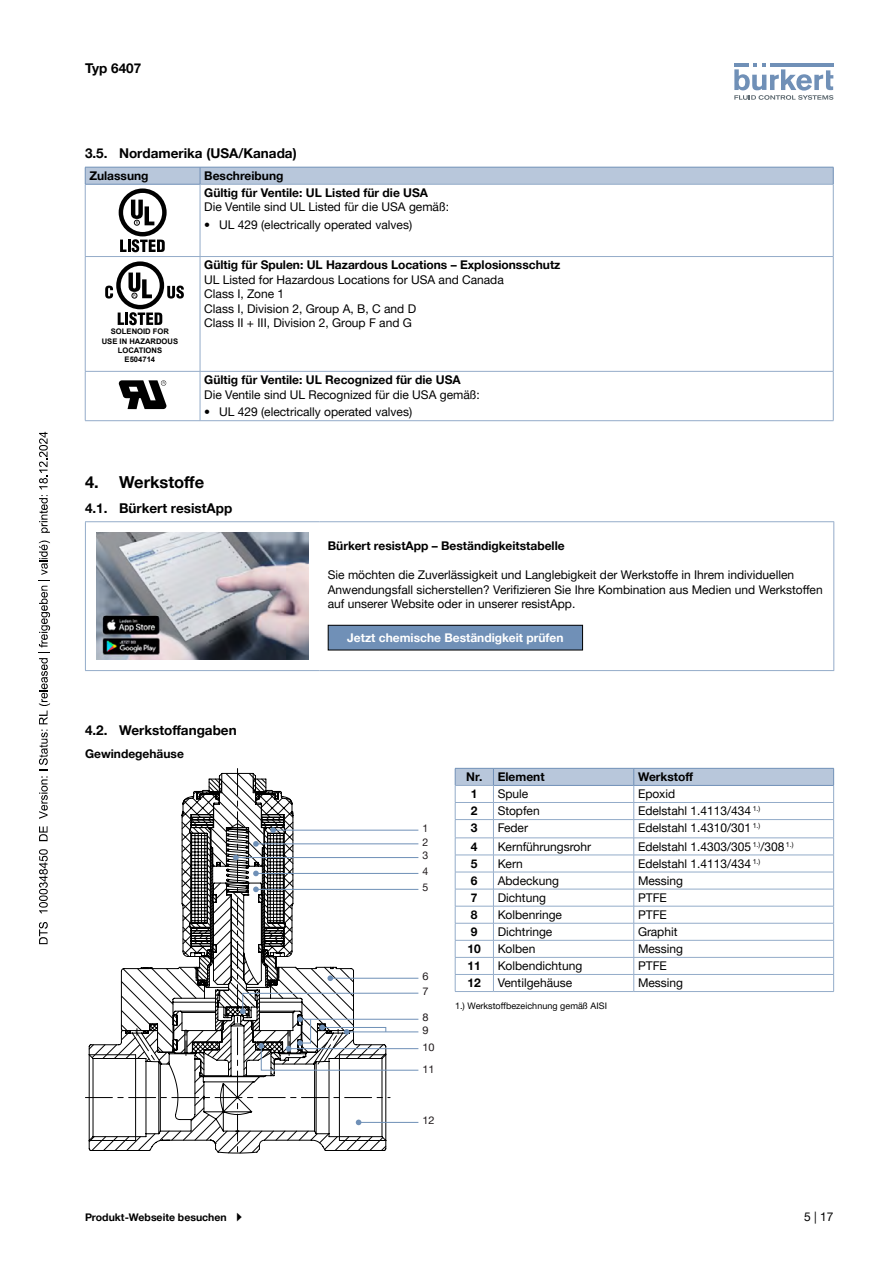
<style>
.page{position:relative;width:893px;height:1263px;background:#fff}
.page>*{position:absolute;margin:0;border:0;box-sizing:border-box;transform-origin:0 0}
.t1{font:700 16.5px "Helvetica Neue LTW1 G";color:#000}
.t2{font:700 13.5px "Helvetica Neue LTW1 G";color:#000}
.t3{font:12px/14.4px "Helvetica Neue LTW1 G";color:#000}
.t4{font:700 12px/17.1px "Helvetica Neue LTW1 G";color:#000}
.t5{font:700 12px "Helvetica Neue LTW1 G";color:#fff}
.t6{font:700 10.5px "Helvetica Neue LTW1 G";color:#000}
.t7{font:10.5px/15px "Helvetica Neue LTW1 G";color:#1e181a;scale:1.05 1}
.t8{font:10.5px/13.6px "Helvetica Neue LTW1 G";color:#1e181a}
.t9{font:9px "Helvetica Neue LTW1 G";letter-spacing:.005em;color:#000}
.t10{font:700 7.65px/9.1px "Arial";color:#000;text-align:center}
</style>
<div class="page">
<svg style="left:734px;top:63px;width:99px;height:37px"></svg>
<hr style="left:85px;top:184px;width:1px;height:72px;background:#94acc9">
<hr style="left:200px;top:184px;width:1px;height:72px;background:#94acc9">
<hr style="left:85px;top:256px;width:115px;height:1px;background:#94acc9">
<hr style="left:833px;top:184px;width:1px;height:72px;background:#94acc9">
<hr style="left:833px;top:257px;width:1px;height:114px;background:#94acc9">
<hr style="left:833px;top:371px;width:1px;height:49px;background:#94acc9">
<hr style="left:85px;top:257px;width:1px;height:114px;background:#94acc9">
<hr style="left:200px;top:257px;width:1px;height:114px;background:#94acc9">
<hr style="left:85px;top:371px;width:1px;height:49px;background:#94acc9">
<hr style="left:200px;top:371px;width:1px;height:49px;background:#94acc9">
<hr style="left:200px;top:256px;width:633px;height:1px;background:#94acc9">
<hr style="left:85px;top:371px;width:115px;height:1px;background:#94acc9">
<hr style="left:200px;top:371px;width:633px;height:1px;background:#94acc9">
<hr style="left:85px;top:420px;width:115px;height:1px;background:#94acc9">
<hr style="left:200px;top:420px;width:633px;height:1px;background:#94acc9">
<svg style="left:85px;top:167px;width:749px;height:85px"></svg>
<svg style="left:118px;top:312px;width:44px;height:13px"></svg>
<svg style="left:167px;top:286px;width:17px;height:13px"></svg>
<svg style="left:116px;top:261px;width:48px;height:48px"></svg>
<div style="left:121px;top:266px;width:39px;height:39px;background:#fff;border-radius:50%"></div>
<svg style="left:128px;top:273px;width:24px;height:25px"></svg>
<svg style="left:105px;top:286px;width:8px;height:13px"></svg>
<svg style="left:119px;top:380px;width:47px;height:29px"></svg>
<hr style="left:85px;top:521px;width:234px;height:1px;background:#94acc9">
<hr style="left:85px;top:522px;width:1px;height:148px;background:#94acc9">
<hr style="left:319px;top:521px;width:515px;height:1px;background:#94acc9">
<hr style="left:833px;top:522px;width:1px;height:148px;background:#94acc9">
<hr style="left:85px;top:670px;width:234px;height:1px;background:#94acc9">
<hr style="left:319px;top:670px;width:515px;height:1px;background:#94acc9">
<img style="left:96px;top:532px;width:213px;height:128px">
<div style="left:328px;top:625px;width:255px;height:25px;background:#7090b7"></div>
<div style="left:328px;top:625px;width:255px;height:25px;border:1px solid #000"></div>
<svg style="left:85px;top:768px;width:334px;height:386px"></svg>
<hr style="left:455px;top:991px;width:38px;height:1px;background:#94acc9">
<svg style="left:455px;top:768px;width:379px;height:223px"></svg>
<hr style="left:493px;top:991px;width:141px;height:1px;background:#94acc9">
<hr style="left:634px;top:991px;width:200px;height:1px;background:#94acc9">
<svg style="left:39px;top:922px;width:9px;height:22px"></svg>
<svg style="left:39px;top:849px;width:9px;height:64px"></svg>
<svg style="left:39px;top:826px;width:9px;height:15px"></svg>
<svg style="left:39px;top:540px;width:11px;height:279px"></svg>
<svg style="left:39px;top:495px;width:11px;height:38px"></svg>
<svg style="left:39px;top:432px;width:9px;height:57px"></svg>
<p class="t2" style="left:85px;top:60px;width:58px">Typ 6407</p>
<p class="t2" style="left:85px;top:145px;width:213px">3.5. Nordamerika (USA/Kanada)</p>
<p class="t4" style="left:89px;top:167px;width:61px">Zulassung</p>
<p class="t4" style="left:204px;top:167px;width:225px">Beschreibung<br>Gültig für Ventile: UL Listed für die USA</p>
<p class="t3" style="left:204px;top:200px;width:246px">Die Ventile sind UL Listed für die USA gemäß:</p>
<p class="t3" style="left:204px;top:218px;width:209px">• UL 429 (electrically operated valves)</p>
<p class="t10" style="left:102px;top:327px;width:78px">SOLENOID FOR<br>USE IN HAZARDOUS<br>LOCATIONS<br>E504714</p>
<p class="t4" style="left:204px;top:256px;width:358px">Gültig für Spulen: UL Hazardous Locations – Explosionsschutz</p>
<p class="t3" style="left:204px;top:272px;width:301px">UL Listed for Hazardous Locations for USA and Canada Class I, Zone 1<br>Class I, Division 2, Group A, B, C and D<br>Class II + III, Division 2, Group F and G</p>
<p class="t4" style="left:204px;top:371px;width:258px">Gültig für Ventile: UL Recognized für die USA</p>
<p class="t3" style="left:204px;top:387px;width:277px">Die Ventile sind UL Recognized für die USA gemäß:</p>
<p class="t3" style="left:204px;top:405px;width:209px">• UL 429 (electrically operated valves)</p>
<h1 class="t1" style="left:85px;top:472px;width:121px">4. Werkstoffe</h1>
<p class="t2" style="left:85px;top:500px;width:149px">4.1. Bürkert resistApp</p>
<p class="t2" style="left:85px;top:721px;width:153px">4.2. Werkstoffangaben</p>
<p class="t4" style="left:85px;top:745px;width:100px">Gewindegehäuse</p>
<p class="t4" style="left:328px;top:538px;width:238px">Bürkert resistApp – Beständigkeitstabelle</p>
<p class="t3" style="left:328px;top:568px;width:496px">Sie möchten die Zuverlässigkeit und Langlebigkeit der Werkstoffe in Ihrem individuellen<br>Anwendungsfall sicherstellen? Verifizieren Sie Ihre Kombination aus Medien und Werkstoffen auf unserer Website oder in unserer resistApp.</p>
<p class="t5" style="left:347px;top:630px;width:218px">Jetzt chemische Beständigkeit prüfen</p>
<p class="t8" style="left:422px;top:821px;width:7px">1<br>2</p>
<p class="t8" style="left:422px;top:863px;width:7px;line-height:15.9px">4<br>5</p>
<p class="t8" style="left:422px;top:849px;width:7px">3</p>
<p class="t7" style="left:422px;top:969px;width:7px">6<br>7</p>
<p class="t7" style="left:422px;top:1011px;width:7px;line-height:12.6px">8<br>9</p>
<p class="t7" style="left:422px;top:1036px;width:13px;line-height:22px">10<br>11</p>
<p class="t7" style="left:422px;top:1113px;width:13px">12</p>
<p class="t4" style="left:466px;top:768px;width:80px">Nr. Element</p>
<p class="t4" style="left:638px;top:768px;width:57px">Werkstoff</p>
<p class="t4" style="left:471px;top:785px;width:8px">1</p>
<p class="t3" style="left:498px;top:787px;width:32px">Spule</p>
<p class="t3" style="left:638px;top:787px;width:39px">Epoxid</p>
<p class="t4" style="left:471px;top:802px;width:8px">2</p>
<p class="t3" style="left:498px;top:804px;width:44px">Stopfen</p>
<p class="t3" style="left:638px;top:804px;width:124px">Edelstahl 1.4113/434 <sup>1.)</sup></p>
<p class="t4" style="left:471px;top:819px;width:8px">3</p>
<p class="t3" style="left:498px;top:821px;width:32px">Feder</p>
<p class="t3" style="left:638px;top:821px;width:124px">Edelstahl 1.4310/301 <sup>1.)</sup></p>
<p class="t4" style="left:471px;top:838px;width:8px">4</p>
<p class="t3" style="left:498px;top:839px;width:95px">Kernführungsrohr</p>
<p class="t3" style="left:638px;top:839px;width:157px">Edelstahl 1.4303/305 <sup>1.)</sup>/308 <sup>1.)</sup></p>
<p class="t4" style="left:471px;top:855px;width:8px">5</p>
<p class="t3" style="left:498px;top:856px;width:26px">Kern</p>
<p class="t3" style="left:638px;top:856px;width:124px">Edelstahl 1.4113/434 <sup>1.)</sup></p>
<p class="t4" style="left:471px;top:872px;width:8px">6</p>
<p class="t3" style="left:498px;top:873px;width:63px">Abdeckung</p>
<p class="t3" style="left:638px;top:873px;width:47px">Messing</p>
<p class="t4" style="left:471px;top:889px;width:8px">7</p>
<p class="t3" style="left:498px;top:890px;width:50px">Dichtung</p>
<p class="t3" style="left:638px;top:890px;width:30px">PTFE</p>
<p class="t4" style="left:471px;top:906px;width:8px">8</p>
<p class="t3" style="left:498px;top:907px;width:66px">Kolbenringe</p>
<p class="t3" style="left:638px;top:907px;width:30px">PTFE</p>
<p class="t4" style="left:471px;top:923px;width:8px">9</p>
<p class="t3" style="left:498px;top:924px;width:56px">Dichtringe</p>
<p class="t3" style="left:638px;top:924px;width:41px">Graphit</p>
<p class="t4" style="left:468px;top:940px;width:15px">10</p>
<p class="t3" style="left:498px;top:941px;width:39px">Kolben</p>
<p class="t3" style="left:638px;top:941px;width:47px">Messing</p>
<p class="t4" style="left:468px;top:957px;width:15px">11</p>
<p class="t3" style="left:498px;top:959px;width:86px">Kolbendichtung</p>
<p class="t3" style="left:638px;top:959px;width:30px">PTFE</p>
<p class="t4" style="left:468px;top:974px;width:15px">12</p>
<p class="t3" style="left:498px;top:976px;width:76px">Ventilgehäuse</p>
<p class="t3" style="left:638px;top:976px;width:47px">Messing</p>
<p class="t9" style="left:455px;top:1001px;width:153px">1.) Werkstoffbezeichnung gemäß AISI</p>
<p class="t6" style="left:85px;top:1211px;width:143px">Produkt-Webseite besuchen</p>
<p class="t3" style="left:804px;top:1209px;width:31px">5 | 17</p>
</div>
